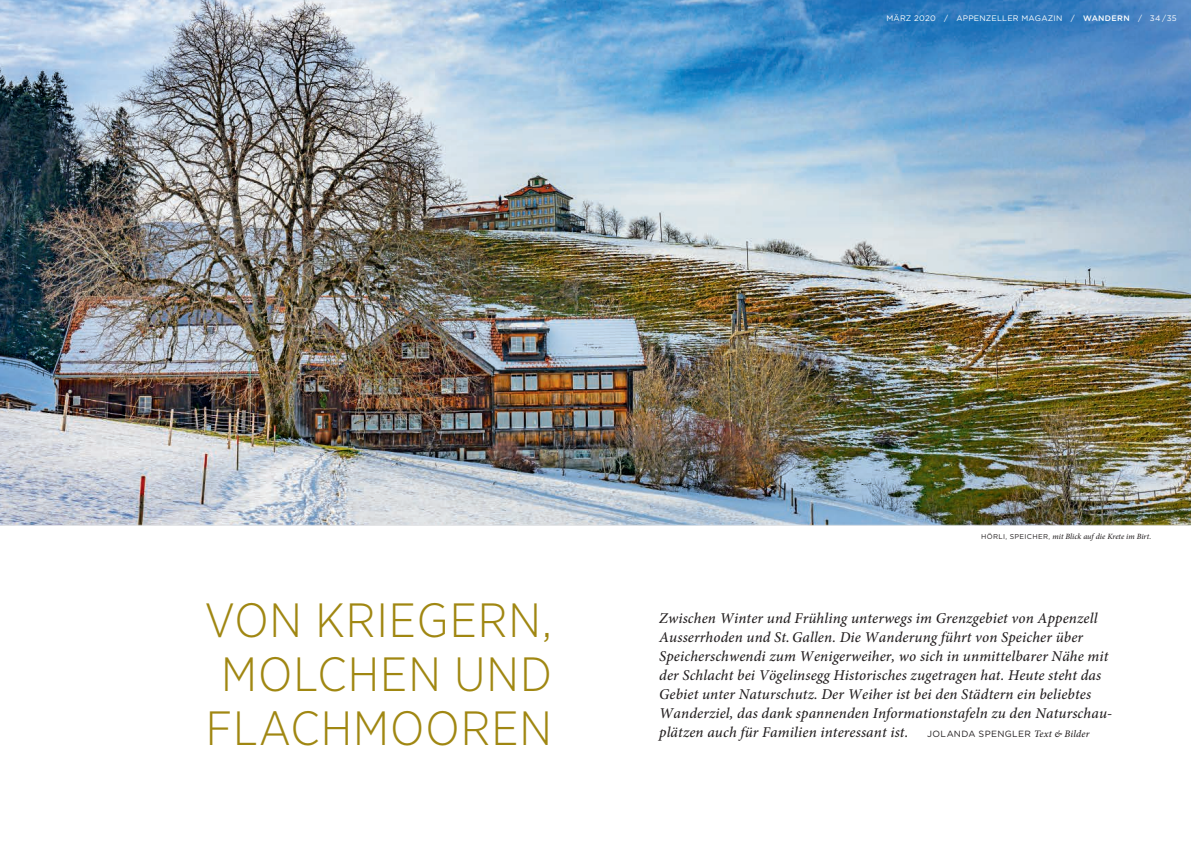
<style>
.page{position:relative;width:1191px;height:842px;background:#fff}
.page>*{position:absolute;margin:0;border:0;box-sizing:border-box;transform-origin:0 0}
.t1{font:300 48px/54px "Gotham Narrow";letter-spacing:.02em;color:#a08712;text-align:center}
.t2{font:italic 500 15px/19px "Minion Pro";letter-spacing:.01em;color:#231f20}
.t3{font:9px "Gotham Rounded";letter-spacing:.04em;color:#231f20}
.t4{font:8px "Gotham Rounded";letter-spacing:.02em;color:#fff}
.t5{font:italic 500 8px "Minion Pro";color:#231f20}
.s1{font-weight:500}
.s2{font-family:"Gotham Rounded";font-weight:400;font-style:normal;font-size:7px}
.s3{font-family:"Minion Pro";font-weight:500;font-style:italic;font-size:10px}
</style>
<div class="page">
<img style="left:0;top:0;width:1191px;height:526px">
<p class="t4" style="left:886px;top:13px;width:292px">MÄRZ 2020 / APPENZELLER MAGAZIN / <span class="s1">WANDERN</span> / 34 / 35</p>
<h1 class="t1" style="left:204px;top:592px;width:349px">VON KRIEGERN,<br>MOLCHEN UND<br>FLACHMOOREN</h1>
<p class="t5" style="left:981px;top:531px;width:172px"><span class="s2">HÖRLI, SPEICHER,</span> mit Blick auf die Krete im Birt.</p>
<p class="t2" style="left:659px;top:609px;width:454px">Zwischen Winter und Frühling unterwegs im Grenzgebiet von Appenzell Ausserrhoden und St.Gallen. Die Wanderung führt von Speicher über Speicherschwendi zum Wenigerweiher, wo sich in unmittelbarer Nähe mit der Schlacht bei Vögelinsegg Historisches zugetragen hat. Heute steht das Gebiet unter Naturschutz. Der Weiher ist bei den Städtern ein beliebtes Wanderziel, das dank spannenden Informationstafeln zu den Naturschau&shy;plätzen auch für Familien interessant ist.</p>
<p class="t3" style="left:927px;top:728px;width:164px">JOLANDA SPENGLER <span class="s3">Text &amp; Bilder</span></p>
</div>
